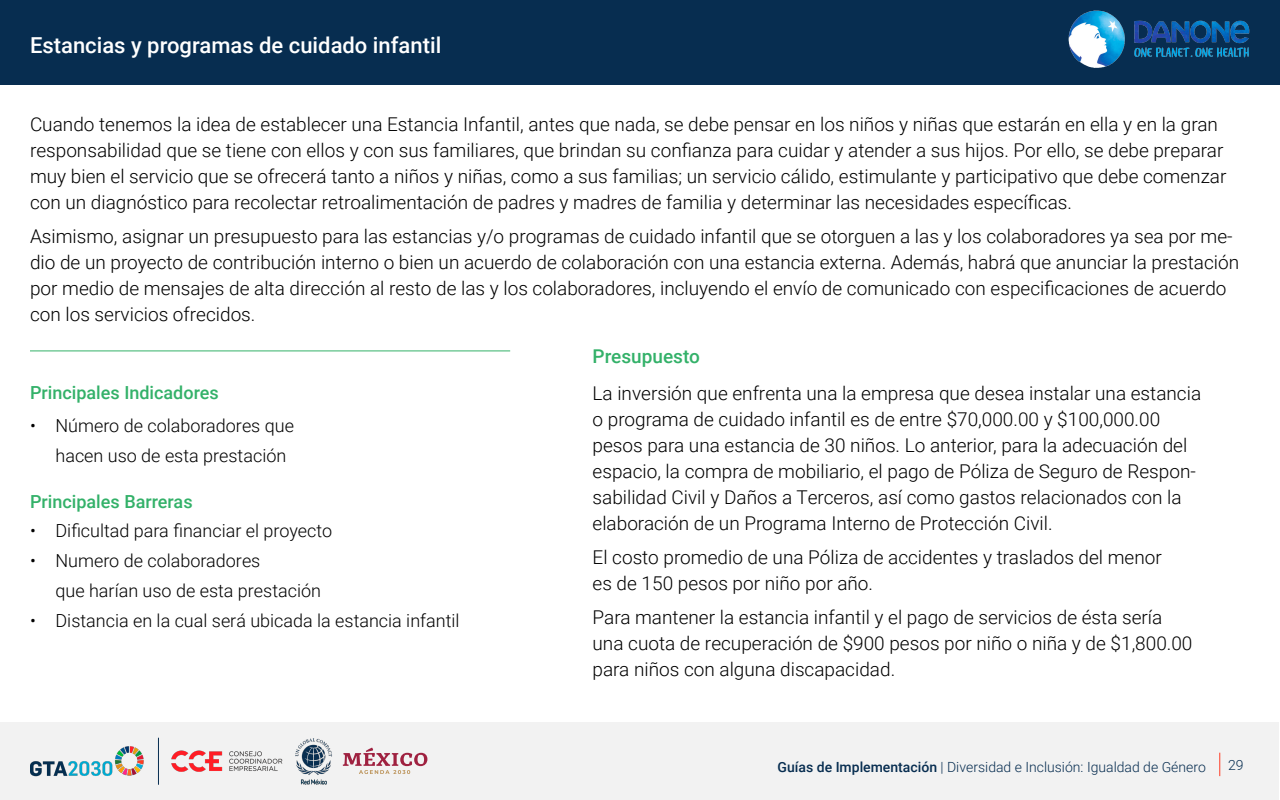
<style>
.page{position:relative;width:1280px;height:800px;background:#fff}
.page>*{position:absolute;margin:0;border:0;box-sizing:border-box;transform-origin:0 0}
.Titulos{font:500 22px "Roboto";color:#fff}
.GENERAL_FINAL{font:300 19px/26px "Roboto";color:#000}
.t1{font:500 19px "Roboto";color:#33b169}
.t2{font:300 18px/30px "Roboto";color:#000}
.t3{font:500 18px "Roboto";color:#33b169}
.t4{font:300 14px "Roboto";color:#072d50}
.s1{font-weight:500}
</style>
<div class="page">
<div style="left:1px;top:722px;width:1278px;height:78px;background:#f2f2f2"></div>
<div style="left:0;top:0;width:1280px;height:84px;background:#072d50"></div>
<img style="left:30px;top:746px;width:114px;height:31px">
<img style="left:172px;top:751px;width:110px;height:21px">
<img style="left:295px;top:738px;width:37px;height:37px">
<svg style="left:343px;top:748px;width:84px;height:26px"></svg>
<hr style="left:158px;top:738px;width:1px;height:46px;background:#072d50">
<svg style="left:1220px;top:753px;width:1px;height:23px"></svg>
<img style="left:300px;top:779px;width:27px;height:6px">
<img style="left:1068px;top:11px;width:182px;height:57px">
<hr style="left:30px;top:351px;width:480px;height:1px;background:#33b169">
<p class="Titulos" style="left:30px;top:29px;width:413px">Estancias y programas de cuidado infantil</p>
<p class="GENERAL_FINAL" style="left:30px;top:111px;width:1198px">Cuando tenemos la idea de establecer una Estancia Infantil, antes que nada, se debe pensar en los niños y niñas que estarán en ella y en la gran responsabilidad que se tiene con ellos y con sus familiares, que brindan su confianza para cuidar y atender a sus hijos. Por ello, se debe preparar muy bien el servicio que se ofrecerá tanto a niños y niñas, como a sus familias; un servicio cálido, estimulante y participativo que debe comenzar con un diagnóstico para recolectar retroalimentación de padres y madres de familia y determinar las necesidades específicas.</p>
<p class="GENERAL_FINAL" style="left:30px;top:223px;width:1211px">Asimismo, asignar un presupuesto para las estancias y/o programas de cuidado infantil que se otorguen a las y los colaboradores ya sea por me&shy;dio de un proyecto de contribución interno o bien un acuerdo de colaboración con una estancia externa. Además, habrá que anunciar la prestación por medio de mensajes de alta dirección al resto de las y los colaboradores, incluyendo el envío de comunicado con especificaciones de acuerdo con los servicios ofrecidos.</p>
<p class="t3" style="left:30px;top:380px;width:190px">Principales Indicadores</p>
<p class="t2" style="left:56px;top:410px;width:240px;text-indent:-26px">• Número de colaboradores que hacen uso de esta prestación</p>
<p class="t3" style="left:30px;top:489px;width:164px">Principales Barreras</p>
<p class="t2" style="left:30px;top:515px;width:304px">• Dificultad para financiar el proyecto</p>
<p class="t2" style="left:56px;top:545px;width:267px;text-indent:-26px">• Numero de colaboradores<br>que harían uso de esta prestación</p>
<p class="t2" style="left:30px;top:605px;width:431px">• Distancia en la cual será ubicada la estancia infantil</p>
<p class="t1" style="left:593px;top:343px;width:109px">Presupuesto</p>
<p class="GENERAL_FINAL" style="left:593px;top:380px;width:610px">La inversión que enfrenta una la empresa que desea instalar una estancia o programa de cuidado infantil es de entre $70,000.00 y $100,000.00 pesos para una estancia de 30 niños. Lo anterior, para la adecuación del espacio, la compra de mobiliario, el pago de Póliza de Seguro de Respon&shy;sabilidad Civil y Daños a Terceros, así como gastos relacionados con la elaboración de un Programa Interno de Protección Civil.</p>
<p class="GENERAL_FINAL" style="left:593px;top:544px;width:571px">El costo promedio de una Póliza de accidentes y traslados del menor es de 150 pesos por niño por año.</p>
<p class="GENERAL_FINAL" style="left:593px;top:604px;width:601px">Para mantener la estancia infantil y el pago de servicios de ésta sería una cuota de recuperación de $900 pesos por niño o niña y de $1,800.00 para niños con alguna discapacidad.</p>
<p class="t4" style="left:778px;top:757px;width:430px"><span class="s1">Guías de Implementación</span> | Diversidad e Inclusión: Igualdad de Género</p>
<p class="t4" style="left:1228px;top:755px;width:17px">29</p>
</div>
